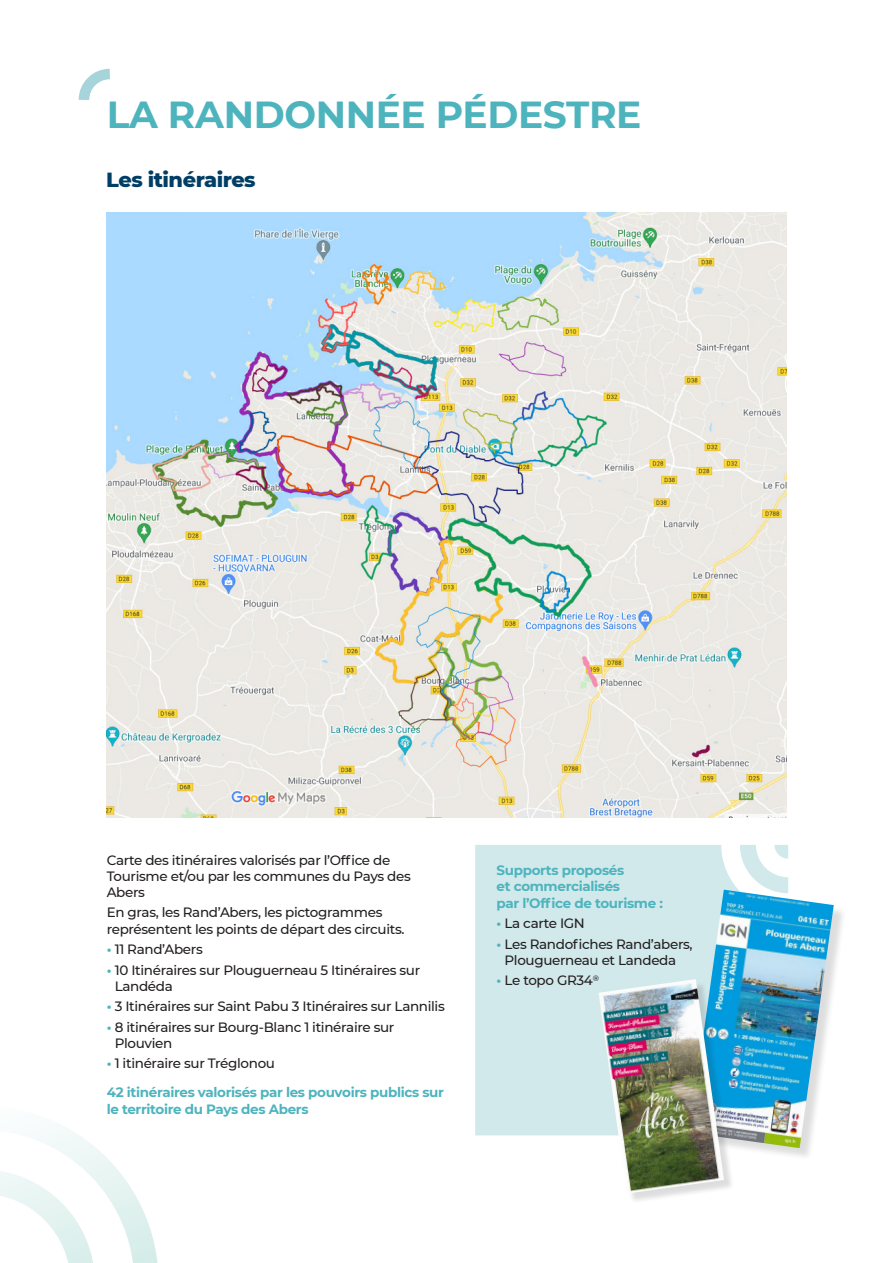
<style>
.page{position:relative;width:893px;height:1263px;background:#fff}
.page>*{position:absolute;margin:0;border:0;box-sizing:border-box;transform-origin:0 0}
.G_TITRE_2021{font:700 37.65px "Montserrat";letter-spacing:-.01em;color:#4db4bd}
.t1{font:800 20.85px "Montserrat";letter-spacing:-.025em;color:#003e65}
.t2{font:500 13.5px/16.2px "Montserrat";letter-spacing:-.025em;color:#231f20}
.t3{font:700 13.5px/16.2px "Montserrat";letter-spacing:-.025em;color:#4db4bd}
.s1{font-weight:700;color:#4db4bd}
</style>
<div class="page">
<svg style="left:0;top:1126px;width:158px;height:137px"></svg>
<div style="left:475px;top:845px;width:313px;height:290px;background:#d2e9ec"></div>
<svg style="left:78px;top:68px;width:32px;height:32px"></svg>
<img style="left:106px;top:213px;width:681px;height:604px">
<div style="left:692px;top:892px;width:154px;height:269px;background:#231f20;opacity:.15"></div>
<img style="left:690px;top:890px;width:144px;height:258px">
<div style="left:601px;top:981px;width:134px;height:223px;background:#231f20;opacity:.15"></div>
<img style="left:598px;top:979px;width:126px;height:214px">
<p class="G_TITRE_2021" style="left:107px;top:87px;width:536px">LA RANDONNÉE PÉDESTRE</p>
<p class="t1" style="left:106px;top:164px;width:151px">Les itinéraires</p>
<p class="t2" style="left:107px;top:851px;width:306px">Carte des itinéraires valorisés par l’Office de<br>Tourisme et/ou par les communes du Pays des<br>Abers</p>
<p class="t2" style="left:107px;top:904px;width:299px">En gras, les Rand’Abers, les pictogrammes représentent les points de départ des circuits.</p>
<p class="t2" style="left:107px;top:941px;width:98px"><span class="s1">•</span> 11 Rand’Abers</p>
<p class="t2" style="left:115px;top:961px;width:307px;text-indent:-8px"><span class="s1">•</span> 10 Itinéraires sur Plouguerneau 5 Itinéraires sur<br>Landéda</p>
<p class="t2" style="left:107px;top:998px;width:340px"><span class="s1">•</span> 3 Itinéraires sur Saint Pabu 3 Itinéraires sur Lannilis</p>
<p class="t2" style="left:115px;top:1018px;width:281px;text-indent:-8px"><span class="s1">•</span> 8 itinéraires sur Bourg-Blanc 1 itinéraire sur<br>Plouvien</p>
<p class="t2" style="left:107px;top:1055px;width:170px"><span class="s1">•</span> 1 itinéraire sur Tréglonou</p>
<p class="t3" style="left:107px;top:1084px;width:339px">42 itinéraires valorisés par les pouvoirs publics sur le territoire du Pays des Abers</p>
<p class="t3" style="left:497px;top:862px;width:168px">Supports proposés<br>et commercialisés<br>par l’Office de tourisme :</p>
<p class="t2" style="left:497px;top:915px;width:90px"><span class="s1">•</span> La carte IGN</p>
<p class="t2" style="left:505px;top:935px;width:190px;text-indent:-8px"><span class="s1">•</span> Les Randofiches Rand’abers,<br>Plouguerneau et Landeda</p>
<p class="t2" style="left:497px;top:972px;width:104px"><span class="s1">•</span> Le topo GR34<sup>®</sup></p>
</div>
